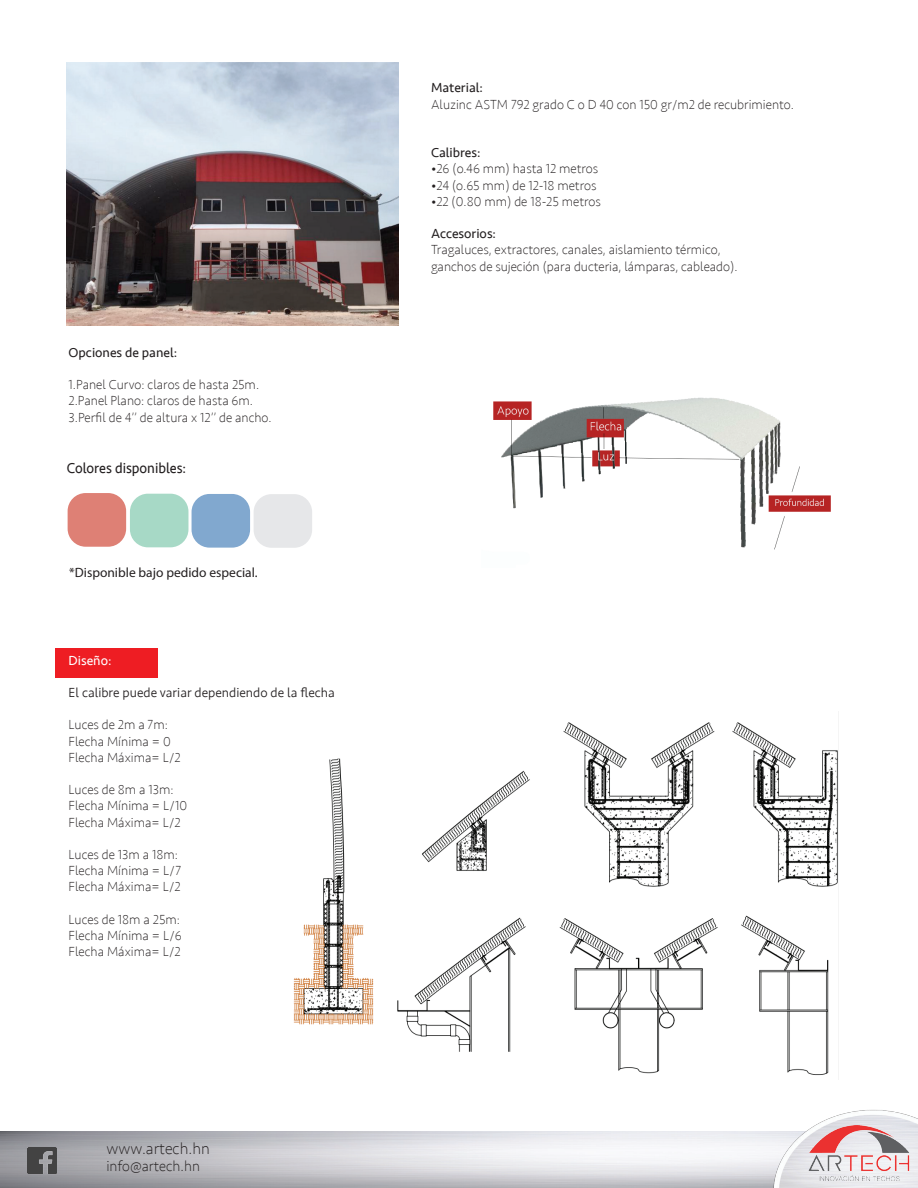
<style>
.page{position:relative;width:918px;height:1188px;background:#fff}
.page>*{position:absolute;margin:0;border:0;box-sizing:border-box;transform-origin:0 0}
.t1{font:200 16.5px "Seravek";color:#231f20}
.t2{font:15px "Seravek";color:#231f20;scale:.94 1}
.t3{font:200 15px "Seravek";color:#231f20}
.t4{font:200 13.5px/16.2px "Seravek";color:#231f20}
.t5{font:13.5px "Seravek";color:#231f20}
.t6{font:300 13.5px "Seravek";color:#231f20}
.t7{font:13.5px "Myriad Pro";color:#231f20}
.t8{font:13.5px "Seravek";color:#fff}
</style>
<div class="page">
<img style="left:0;top:1132px;width:772px;height:56px">
<img style="left:772px;top:1109px;width:146px;height:79px">
<div style="left:55px;top:649px;width:103px;height:29px;background:#ee1d23"></div>
<img style="left:28px;top:1148px;width:28px;height:26px">
<img style="left:67px;top:62px;width:332px;height:264px">
<div style="left:692px;top:1025px;width:111px;height:87px;background:#fff;border-radius:20px"></div>
<img style="left:808px;top:1126px;width:103px;height:55px">
<img style="left:493px;top:397px;width:338px;height:153px">
<div style="left:68px;top:493px;width:58px;height:54px;background:#de8075;border-radius:18px"></div>
<div style="left:254px;top:494px;width:58px;height:54px;background:#e6e7e9;border-radius:18px"></div>
<div style="left:192px;top:494px;width:58px;height:54px;background:#81a8cf;border-radius:18px"></div>
<div style="left:130px;top:494px;width:58px;height:53px;background:#a7d9c6;border-radius:18px"></div>
<img style="left:293px;top:722px;width:546px;height:353px">
<p class="t5" style="left:69px;top:342px;width:110px">Opciones de panel:</p>
<p class="t4" style="left:69px;top:377px;width:205px">1.Panel Curvo: claros de hasta 25m.<br>2.Panel Plano: claros de hasta 6m.<br>3.Perfil de 4’’ de altura x 12’’ de ancho.</p>
<p class="t2" style="left:67px;top:457px;width:129px">Colores disponibles:</p>
<p class="t7" style="left:69px;top:565px;width:190px">*Disponible bajo pedido especial.</p>
<p class="t8" style="left:69px;top:650px;width:44px">Diseño:</p>
<p class="t6" style="left:69px;top:685px;width:268px">El calibre puede variar dependiendo de la flecha</p>
<p class="t4" style="left:69px;top:717px;width:114px">Luces de 2m a 7m:<br>Flecha Mínima = 0<br>Flecha Máxima= L/2</p>
<p class="t4" style="left:69px;top:782px;width:120px">Luces de 8m a 13m:<br>Flecha Mínima = L/10<br>Flecha Máxima= L/2</p>
<p class="t4" style="left:69px;top:847px;width:114px">Luces de 13m a 18m:<br>Flecha Mínima = L/7<br>Flecha Máxima= L/2</p>
<p class="t4" style="left:69px;top:911px;width:115px">Luces de 18m a 25m:<br>Flecha Mínima = L/6<br>Flecha Máxima= L/2</p>
<p class="t1" style="left:106px;top:1139px;width:105px">www.artech.hn</p>
<p class="t3" style="left:106px;top:1157px;width:95px">info@artech.hn</p>
<p class="t5" style="left:431px;top:78px;width:53px">Material:</p>
<p class="t4" style="left:431px;top:96px;width:365px">Aluzinc ASTM 792 grado C o D 40 con 150 gr/m2 de recubrimiento.</p>
<p class="t5" style="left:431px;top:142px;width:51px">Calibres:</p>
<p class="t4" style="left:431px;top:161px;width:169px">•26 (o.46 mm) hasta 12 metros</p>
<p class="t4" style="left:431px;top:177px;width:167px">•24 (o.65 mm) de 12-18 metros</p>
<p class="t4" style="left:431px;top:193px;width:171px">•22 (0.80 mm) de 18-25 metros</p>
<p class="t5" style="left:431px;top:223px;width:67px">Accesorios:</p>
<p class="t4" style="left:431px;top:242px;width:308px">Tragaluces, extractores, canales, aislamiento térmico, ganchos de sujeción (para ducteria, lámparas, cableado).</p>
</div>
